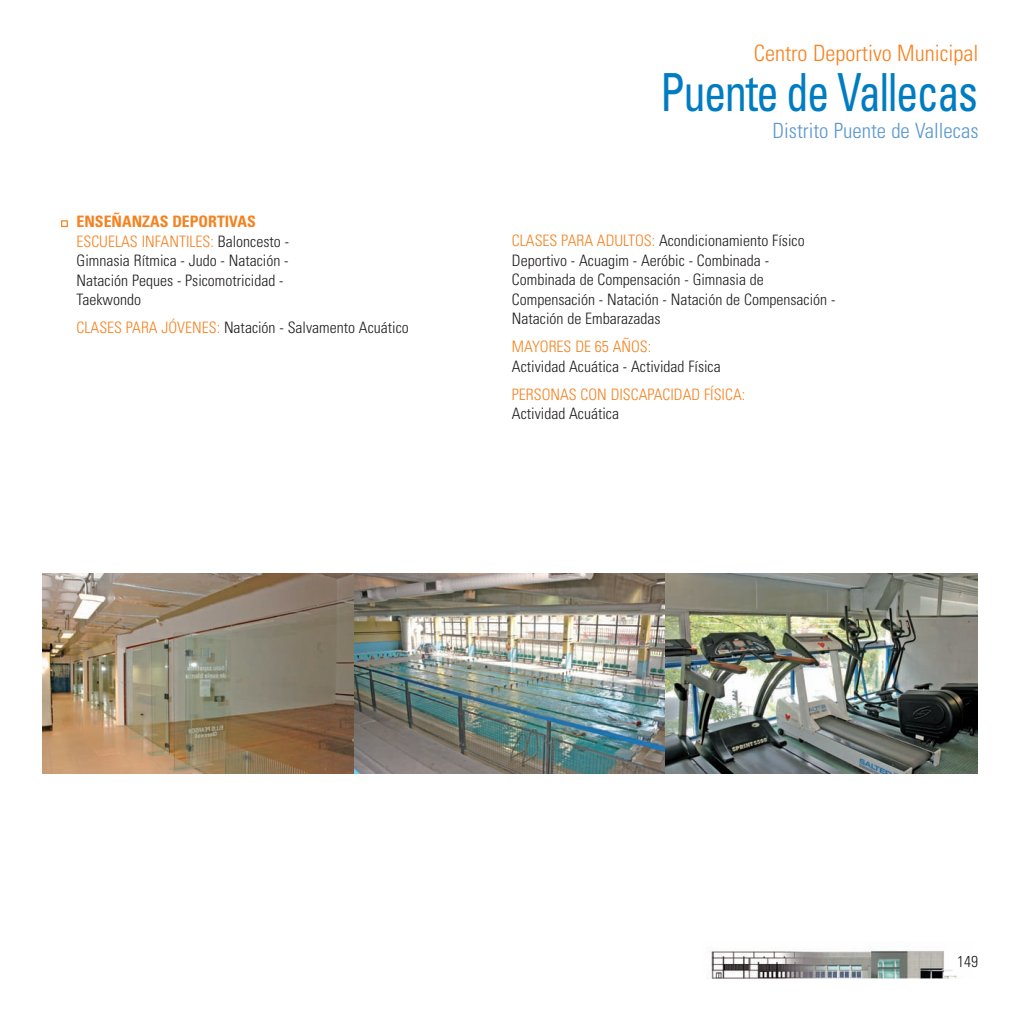
<style>
.page{position:relative;width:1021px;height:1021px;background:#fff}
.page>*{position:absolute;margin:0;border:0;box-sizing:border-box;transform-origin:0 0}
.t1{font:condensed 52.5px "Univers";letter-spacing:-.035em;color:#007cc2;scale:.85 1}
.t2{font:300 condensed 22.5px "Univers";color:#f58220}
.t3{font:300 condensed 21px "Univers";color:#5a97d1}
.t4{font:300 condensed 15.75px/19.5px "Univers";color:#231f20}
.t5{font:300 condensed 15.75px "Univers";color:#f58220}
.s1{font-weight:700;color:#f58220}
.s2{color:#f58220}
</style>
<div class="page">
<img style="left:710px;top:950px;width:247px;height:28px">
<div style="left:61px;top:220px;width:7px;height:7px;border:1px solid #f58220"></div>
<img style="left:43px;top:573px;width:311px;height:200px">
<img style="left:354px;top:573px;width:311px;height:200px">
<img style="left:665px;top:573px;width:312px;height:200px">
<p class="t4" style="left:77px;top:213px;width:214px"><span class="s1">ENSEÑANZAS DEPORTIVAS<br></span><span class="s2">ESCUELAS INFANTILES:</span> Baloncesto -<br>Gimnasia Rítmica - Judo - Natación -<br>Natación Peques - Psicomotricidad -<br>Taekwondo</p>
<p class="t4" style="left:77px;top:319px;width:334px"><span class="s2">CLASES PARA JÓVENES:</span> Natación - Salvamento Acuático</p>
<h2 class="t2" style="left:753px;top:45px;width:226px">Centro Deportivo Municipal</h2>
<h1 class="t1" style="left:660px;top:73px;width:375px">Puente de Vallecas</h1>
<h3 class="t3" style="left:772px;top:123px;width:207px">Distrito Puente de Vallecas</h3>
<p class="t4" style="left:512px;top:232px;width:325px"><span class="s2">CLASES PARA ADULTOS:</span> Acondicionamiento Físico Deportivo - Acuagim - Aeróbic - Combinada - Combinada de Compensación - Gimnasia de Compensación - Natación - Natación de Compensación - Natación de Embarazadas</p>
<p class="t5" style="left:512px;top:341px;width:141px">MAYORES DE 65 AÑOS:</p>
<p class="t4" style="left:512px;top:357px;width:210px">Actividad Acuática - Actividad Física</p>
<p class="t5" style="left:512px;top:388px;width:235px">PERSONAS CON DISCAPACIDAD FÍSICA:</p>
<p class="t4" style="left:512px;top:405px;width:109px">Actividad Acuática</p>
<p class="t4" style="left:957px;top:953px;width:22px">149</p>
</div>
